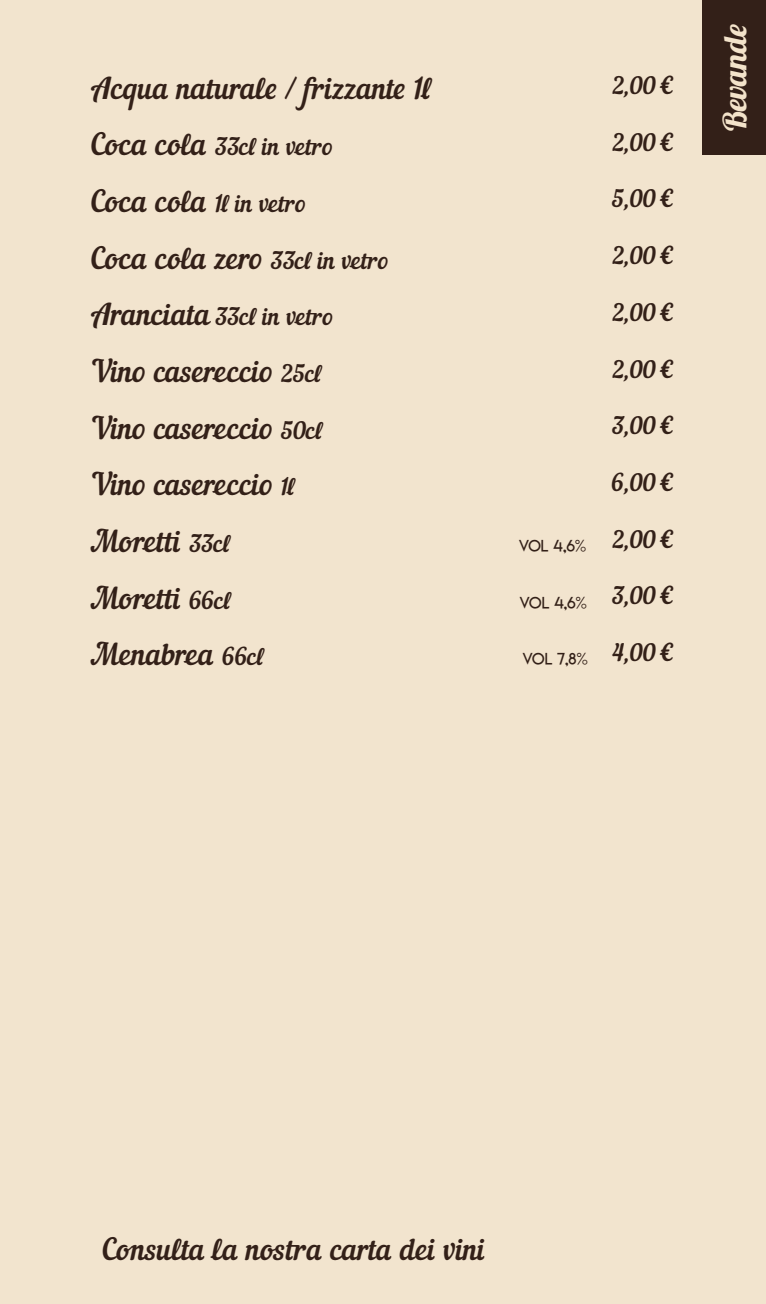
<style>
.page{position:relative;width:766px;height:1304px;background:#fff}
.page>*{position:absolute;margin:0;border:0;box-sizing:border-box;transform-origin:0 0}
.t1{font:32px "Lobster 1.4";color:#f3e3ca}
.t2{font:30px "Nautilus Pompilius";color:#332018}
.t3{font:24px "Nautilus Pompilius";color:#332018}
.t4{font:16px "Lemon Milklight";letter-spacing:-.025em;color:#332018}
.s1{font-family:"Lobster 1.4"}
.s2{font-size:30px}
.s3{font-size:24px}
.s4{font-family:"Lobster 1.4";font-size:30px}
</style>
<div class="page">
<div style="left:0;top:0;width:765px;height:1304px;background:#f2e4ce"></div>
<div style="left:702px;top:0;width:63px;height:155px;background:#332018"></div>
<p class="t2" style="left:91px;top:70px;width:343px"><span class="s1">A</span>cqua naturale / frizzante 1l</p>
<p class="t3" style="left:612px;top:71px;width:64px">2,00 €</p>
<p class="t3" style="left:91px;top:132px;width:244px"><span class="s2">Coca cola</span> 33cl in vetro</p>
<p class="t3" style="left:612px;top:128px;width:64px">2,00 €</p>
<p class="t3" style="left:91px;top:189px;width:217px"><span class="s2">Coca cola</span> 1l in vetro</p>
<p class="t3" style="left:611px;top:185px;width:65px">5,00 €</p>
<p class="t2" style="left:91px;top:240px;width:300px">Coca cola zero <span class="s3">33cl in vetro</span></p>
<p class="t3" style="left:612px;top:241px;width:64px">2,00 €</p>
<p class="t3" style="left:91px;top:302px;width:244px"><span class="s4">A</span><span class="s2">ranciata</span> 33cl in vetro</p>
<p class="t3" style="left:612px;top:298px;width:64px">2,00 €</p>
<p class="t2" style="left:91px;top:353px;width:233px">Vino casereccio <span class="s3">25cl</span></p>
<p class="t3" style="left:612px;top:355px;width:64px">2,00 €</p>
<p class="t2" style="left:91px;top:410px;width:234px">Vino casereccio <span class="s3">50cl</span></p>
<p class="t3" style="left:611px;top:411px;width:65px">3,00 €</p>
<p class="t2" style="left:91px;top:467px;width:206px">Vino casereccio <span class="s3">1l</span></p>
<p class="t3" style="left:611px;top:468px;width:65px">6,00 €</p>
<p class="t2" style="left:91px;top:524px;width:142px">Moretti <span class="s3">33cl</span></p>
<p class="t4" style="left:518px;top:536px;width:158px">VOL 4,6% <sup>2,00</sup> <sup>€</sup></p>
<p class="t2" style="left:91px;top:580px;width:142px">Moretti <span class="s3">66cl</span></p>
<p class="t4" style="left:519px;top:593px;width:157px">VOL 4,6% <sup>3,00</sup> <sup>€</sup></p>
<p class="t2" style="left:91px;top:637px;width:175px">Menabrea <span class="s3">66cl</span></p>
<p class="t4" style="left:522px;top:649px;width:154px">VOL 7,8% <sup>4,00</sup> <sup>€</sup></p>
<p class="t1" style="left:714px;top:131px;width:109px;rotate:-90deg">Bevande</p>
<p class="t2" style="left:102px;top:1231px;width:385px">Consulta la nostra carta dei vini</p>
</div>
